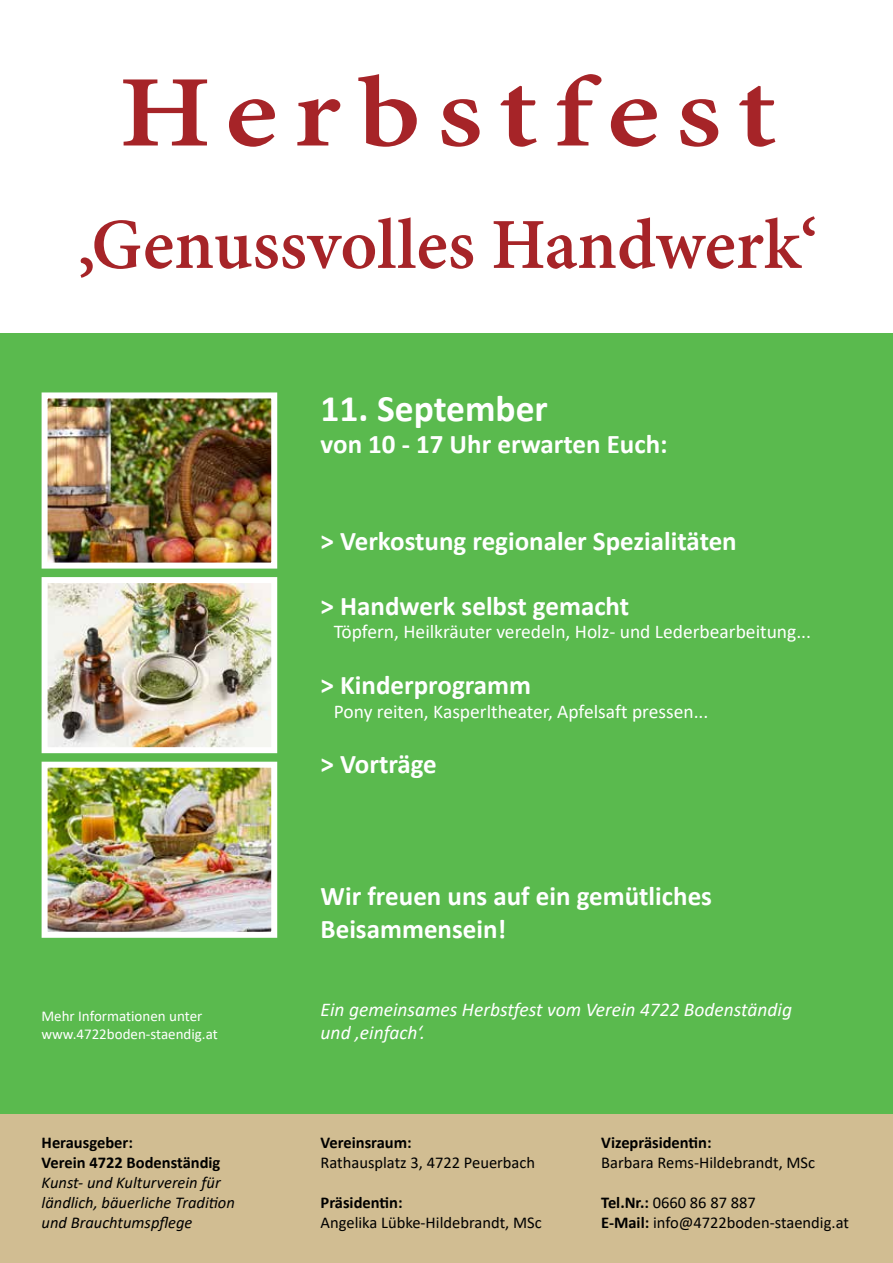
<style>
.page{position:relative;width:893px;height:1263px;background:#fff}
.page>*{position:absolute;margin:0;border:0;box-sizing:border-box;transform-origin:0 0}
.t1{font:700 110.1px "Adobe Devanagari";letter-spacing:.12em;color:#a62428;scale:1.2 1}
.t2{font:700 78px "Adobe Devanagari";color:#a62428}
.t3{font:700 37.5px "Calibri";color:#fff}
.t4{font:700 27px/32.4px "Calibri";color:#fff}
.t5{font:19.5px "Calibri";color:#fff}
.t6{font:italic 19.5px/23.4px "Calibri";color:#fff}
.t7{font:16.5px/19.8px "Calibri";color:#000}
.t8{font:700 16.5px/19.8px "Calibri";color:#000}
.t9{font:italic 16.5px/19.8px "Calibri";color:#000}
.t10{font:15px/18px "Calibri";color:#fff}
.s1{font-weight:700}
</style>
<div class="page">
<div style="left:0;top:1114px;width:893px;height:149px;background:#d1bd92"></div>
<div style="left:0;top:334px;width:893px;height:780px;background:#5aba4e"></div>
<img style="left:49px;top:399px;width:221px;height:163px">
<div style="left:42px;top:392px;width:235px;height:177px;border:6px solid #fff"></div>
<img style="left:49px;top:584px;width:221px;height:162px">
<div style="left:42px;top:577px;width:235px;height:176px;border:6px solid #fff"></div>
<img style="left:49px;top:769px;width:221px;height:162px">
<div style="left:42px;top:762px;width:235px;height:176px;border:6px solid #fff"></div>
<h1 class="t1" style="left:119px;top:50px;width:550px">Herbstfest</h1>
<h2 class="t2" style="left:78px;top:200px;width:741px">‚Genussvolles Handwerk‘</h2>
<h3 class="t3" style="left:321px;top:382px;width:229px">11. September</h3>
<p class="t4" style="left:321px;top:427px;width:348px">von 10 - 17 Uhr erwarten Euch:</p>
<p class="t4" style="left:321px;top:525px;width:418px">&gt; Verkostung regionaler Spezialitäten</p>
<p class="t4" style="left:321px;top:589px;width:310px">&gt; Handwerk selbst gemacht</p>
<p class="t5" style="left:334px;top:618px;width:479px">Töpfern, Heilkräuter veredeln, Holz- und Lederbearbeitung...</p>
<p class="t4" style="left:321px;top:669px;width:212px">&gt; Kinderprogramm</p>
<p class="t5" style="left:334px;top:698px;width:376px">Pony reiten, Kasperltheater, Apfelsaft pressen...</p>
<p class="t4" style="left:321px;top:748px;width:118px">&gt; Vorträge</p>
<p class="t10" style="left:41px;top:1007px;width:178px">Mehr Informationen unter www.4722boden-staendig.at</p>
<p class="t8" style="left:42px;top:1133px;width:180px">Herausgeber:<br>Verein 4722 Bodenständig</p>
<p class="t9" style="left:42px;top:1172px;width:195px">Kunst- und Kulturverein für ländlich, bäuerliche Tradition und Brauchtumspflege</p>
<p class="t4" style="left:321px;top:880px;width:393px">Wir freuen uns auf ein gemütliches<br>Beisammensein!</p>
<p class="t6" style="left:321px;top:997px;width:473px">Ein gemeinsames Herbstfest vom Verein 4722 Bodenständig und ‚einfach‘.</p>
<p class="t8" style="left:321px;top:1133px;width:93px">Vereinsraum:</p>
<p class="t7" style="left:321px;top:1152px;width:216px">Rathausplatz 3, 4722 Peuerbach</p>
<p class="t8" style="left:321px;top:1192px;width:83px">Präsidentin:</p>
<p class="t7" style="left:321px;top:1212px;width:223px">Angelika Lübke-Hildebrandt, MSc</p>
<p class="t8" style="left:601px;top:1133px;width:112px">Vizepräsidentin:</p>
<p class="t7" style="left:601px;top:1152px;width:215px">Barbara Rems-Hildebrandt, MSc</p>
<p class="t7" style="left:601px;top:1192px;width:249px"><span class="s1">Tel.Nr.:</span> 0660 86 87 887<br><span class="s1">E-Mail:</span> info@4722boden-staendig.at</p>
</div>
